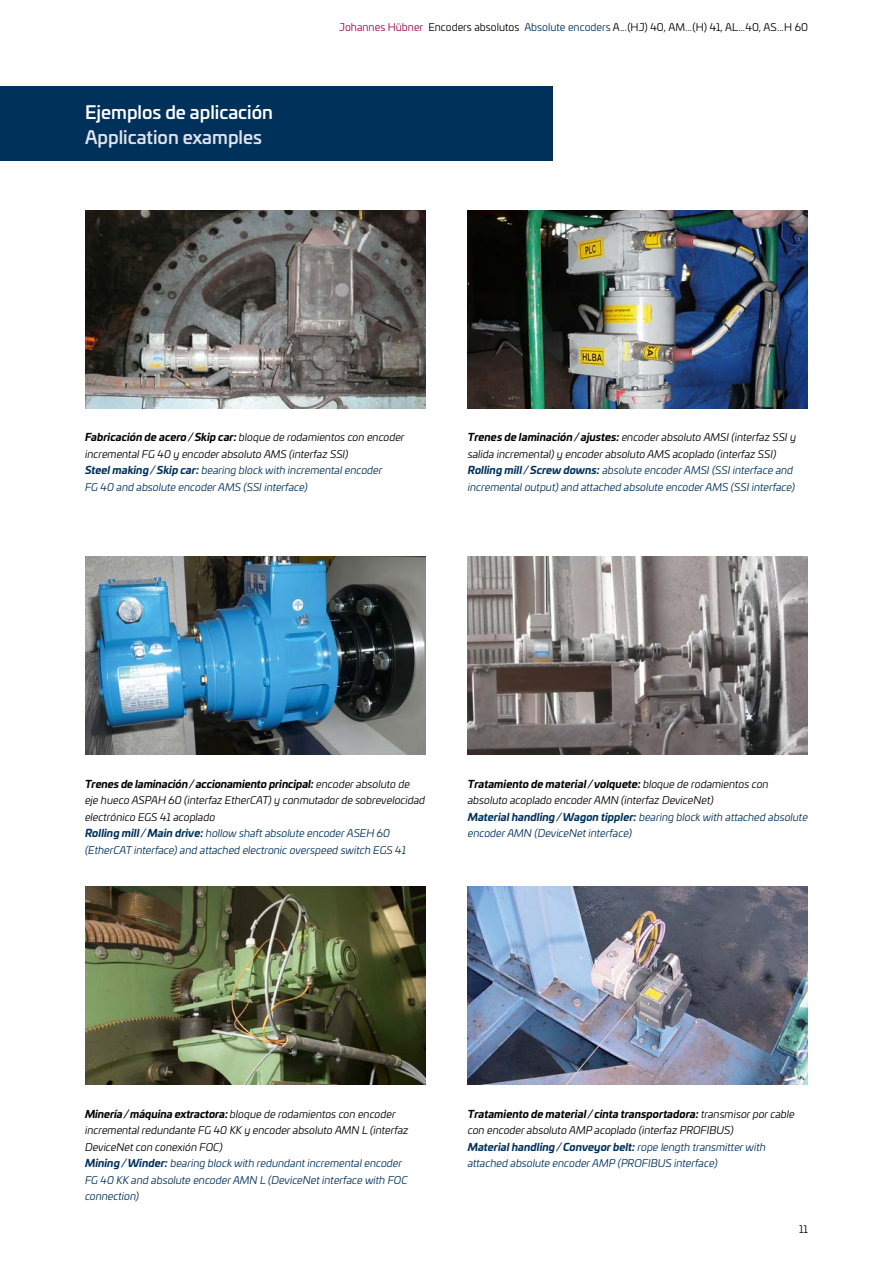
<style>
.page{position:relative;width:893px;height:1263px;background:#fff}
.page>*{position:absolute;margin:0;border:0;box-sizing:border-box;transform-origin:0 0}
.t1{font:500 18px "Univia Pro";color:#fff}
.t2{font:500 18px "Univia Pro";color:#e0e3ec}
.t3{font:italic 10.5px/16.5px "Univia Pro";color:#000}
.t4{font:italic 10.5px/16.5px "Univia Pro";color:#00315b}
.t5{font:10.5px "Univia Pro";color:#000}
.s1{color:#9a0049}
.s2{color:#00315b}
.s3{font-weight:700}
.s4{font-weight:700;color:#00315b}
.s5{font-weight:700;color:#000}
.s6{color:#000}
</style>
<div class="page">
<div style="left:0;top:86px;width:553px;height:75px;background:#00315b"></div>
<img style="left:85px;top:210px;width:340px;height:198px">
<img style="left:85px;top:557px;width:340px;height:198px">
<img style="left:85px;top:887px;width:340px;height:198px">
<img style="left:468px;top:210px;width:340px;height:198px">
<img style="left:468px;top:557px;width:340px;height:198px">
<img style="left:468px;top:887px;width:340px;height:198px">
<h1 class="t1" style="left:85px;top:98px;width:189px">Ejemplos de aplicación</h1>
<h1 class="t2" style="left:85px;top:123px;width:179px">Application examples</h1>
<p class="t5" style="left:339px;top:20px;width:470px"><span class="s1">Johannes Hübner</span> Encoders absolutos <span class="s2">Absolute encoders</span> A...(HJ) 40, AM...(H) 41, AL...40, AS...H 60</p>
<p class="t3" style="left:85px;top:429px;width:321px"><span class="s3">Fabricación de acero/Skip car:</span> bloque de rodamientos con encoder incremental FG 40 y encoder absoluto AMS (interfaz SSI)<br><span class="s4">Steel making/Skip car:</span> <span class="s2">bearing block with incremental encoder<br>FG 40 and absolute encoder AMS (SSI interface)</span></p>
<p class="t4" style="left:468px;top:429px;width:330px"><span class="s5">Trenes de laminación/ajustes:</span> <span class="s6">encoder absoluto AMSI (interfaz SSI y salida incremental) y encoder absoluto AMS acoplado (interfaz SSI)<br></span><span class="s3">Rolling mill/Screw downs:</span> absolute encoder AMSI (SSI interface and incremental output) and attached absolute encoder AMS (SSI interface)</p>
<p class="t3" style="left:85px;top:775px;width:342px"><span class="s3">Trenes de laminación/accionamiento principal:</span> encoder absoluto de eje hueco ASPAH 60 (interfaz EtherCAT) y conmutador de sobrevelocidad electrónico EGS 41 acoplado<br><span class="s4">Rolling mill/Main drive:</span> <span class="s2">hollow shaft absolute encoder ASEH 60 (EtherCAT interface) and attached electronic overspeed switch EGS 41</span></p>
<p class="t3" style="left:468px;top:775px;width:342px"><span class="s3">Tratamiento de material/volquete:</span> bloque de rodamientos con absoluto acoplado encoder AMN (interfaz DeviceNet)<br><span class="s4">Material handling/Wagon tippler:</span> <span class="s2">bearing block with attached absolute encoder AMN (DeviceNet interface)</span></p>
<p class="t3" style="left:85px;top:1105px;width:325px"><span class="s3">Minería/máquina extractora:</span> bloque de rodamientos con encoder incremental redundante FG 40 KK y encoder absoluto AMN L (interfaz DeviceNet con conexión FOC)<br><span class="s4">Mining/Winder:</span> <span class="s2">bearing block with redundant incremental encoder FG 40 KK and absolute encoder AMN L (DeviceNet interface with FOC connection)</span></p>
<p class="t4" style="left:468px;top:1105px;width:329px"><span class="s5">Tratamiento de material/cinta transportadora:</span> <span class="s6">transmisor por cable con encoder absoluto AMP acoplado (interfaz PROFIBUS)<br></span><span class="s3">Material handling/Conveyor belt:</span> rope length transmitter with attached absolute encoder AMP (PROFIBUS interface)</p>
<p class="t5" style="left:799px;top:1222px;width:10px">11</p>
</div>
